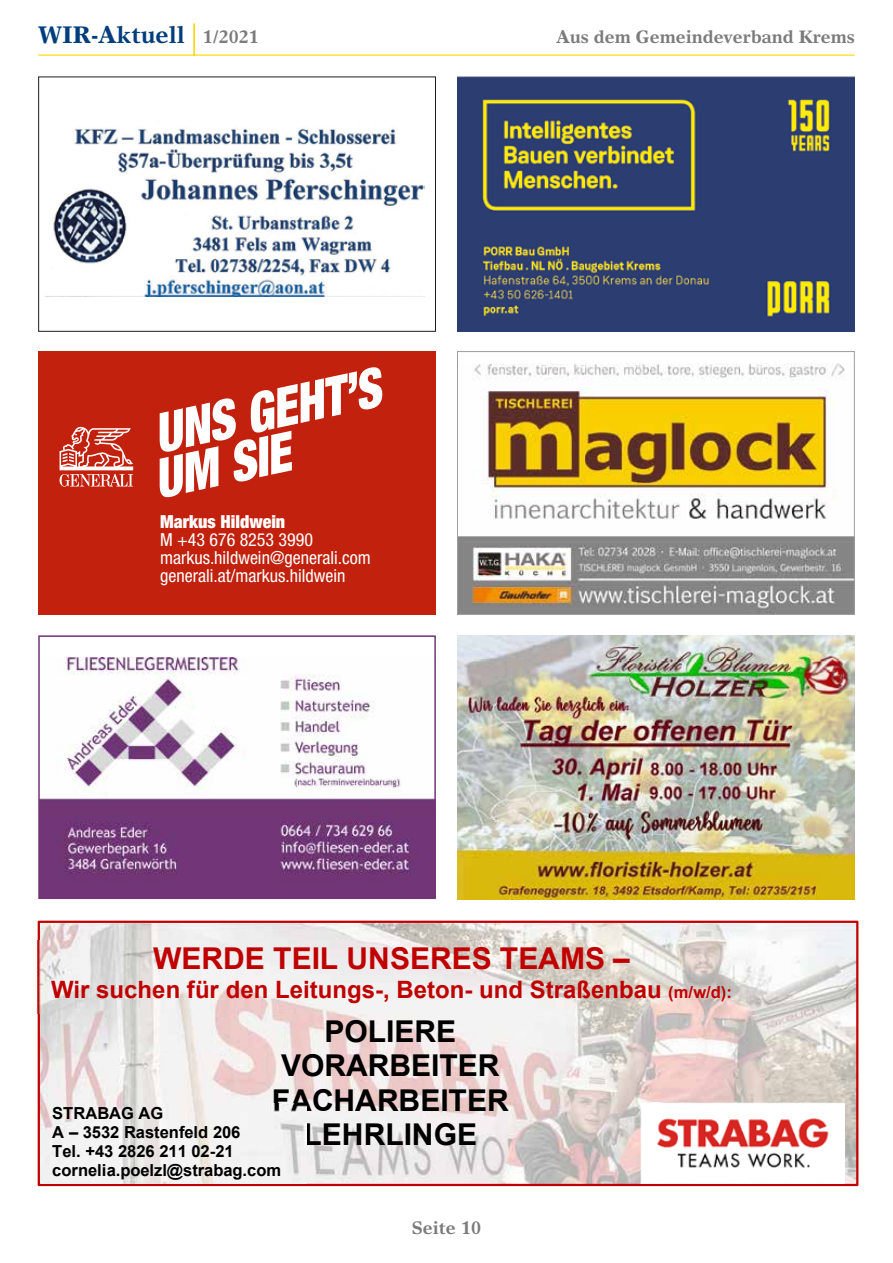
<style>
.page{position:relative;width:893px;height:1263px;background:#fff}
.page>*{position:absolute;margin:0;border:0;box-sizing:border-box;transform-origin:0 0}
.t1{font:italic 900 condensed 54.3px/44.5px "Helvetica Neue LT Std";color:#fff;scale:.9 1}
.t2{font:700 30px/34.5px "Arial";color:#000;text-align:center}
.t3{font:700 30px "Arial";color:#c00000}
.t4{font:700 24px "Arial";color:#c00000}
.t5{font:700 24px "Times Europa LT Std";color:#003d7c}
.t6{font:condensed 18px/18px "Helvetica Neue LT Std";color:#fff}
.t7{font:700 18px "Times Europa LT Std";color:#7c7b7b}
.t8{font:900 condensed 18px "Helvetica Neue LT Std";color:#fff}
.t9{font:700 16.5px/18.9px "Arial";color:#000}
.s1{font-size:18px;color:#7c7b7b}
.s2{font-size:16.5px}
</style>
<div class="page">
<hr style="left:193px;top:23px;width:1px;height:33px;background:#ffd500">
<hr style="left:38px;top:55px;width:817px;height:1px;background:#ffd500">
<hr style="left:194px;top:23px;width:1px;height:33px;background:#ffd500">
<div style="left:38px;top:351px;width:398px;height:264px;background:#c1210d"></div>
<svg style="left:60px;top:427px;width:73px;height:60px"></svg>
<img style="left:41px;top:924px;width:814px;height:259px">
<div style="left:38px;top:921px;width:820px;height:265px;border:2px solid #c00000"></div>
<img style="left:231px;top:1014px;width:318px;height:147px">
<img style="left:38px;top:940px;width:707px;height:74px">
<img style="left:41px;top:1103px;width:265px;height:80px">
<img style="left:641px;top:1103px;width:203px;height:81px">
<img style="left:459px;top:364px;width:394px;height:249px">
<div style="left:457px;top:351px;width:398px;height:264px;border:1px solid #9d9d9c"></div>
<img style="left:457px;top:77px;width:398px;height:255px">
<img style="left:46px;top:127px;width:378px;height:170px">
<div style="left:38px;top:77px;width:398px;height:255px;border:1px solid #1d1d1b"></div>
<img style="left:457px;top:635px;width:398px;height:264px">
<img style="left:41px;top:657px;width:392px;height:239px">
<div style="left:38px;top:635px;width:398px;height:264px;border:2px solid #713676"></div>
<h3 class="t5" style="left:38px;top:20px;width:222px">WIR-Aktuell <span class="s1">1/2021</span></h3>
<p class="t7" style="left:556px;top:26px;width:300px">Aus dem Gemeindeverband Krems</p>
<h1 class="t1" style="left:140px;top:414px;width:268px;rotate:-12deg">UNS GEHT’S<br>UM SIE</h1>
<p class="t8" style="left:160px;top:511px;width:127px">Markus Hildwein</p>
<p class="t6" style="left:160px;top:531px;width:212px">M +43 676 8253 3990 markus.hildwein@generali.com generali.at/markus.hildwein</p>
<h2 class="t3" style="left:153px;top:937px;width:478px">WERDE TEIL UNSERES TEAMS –</h2>
<h3 class="t4" style="left:51px;top:972px;width:682px">Wir suchen für den Leitungs-, Beton- und Straßenbau <span class="s2">(m/w/d):</span></h3>
<h2 class="t2" style="left:272px;top:1014px;width:238px">POLIERE<br>VORARBEITER<br>FACHARBEITER<br>LEHRLINGE</h2>
<p class="t9" style="left:52px;top:1104px;width:230px">STRABAG AG<br>A – 3532 Rastenfeld 206<br>Tel. +43 2826 211 02-21 cornelia.poelzl@strabag.com</p>
<p class="t7" style="left:412px;top:1216px;width:71px">Seite 10</p>
</div>
